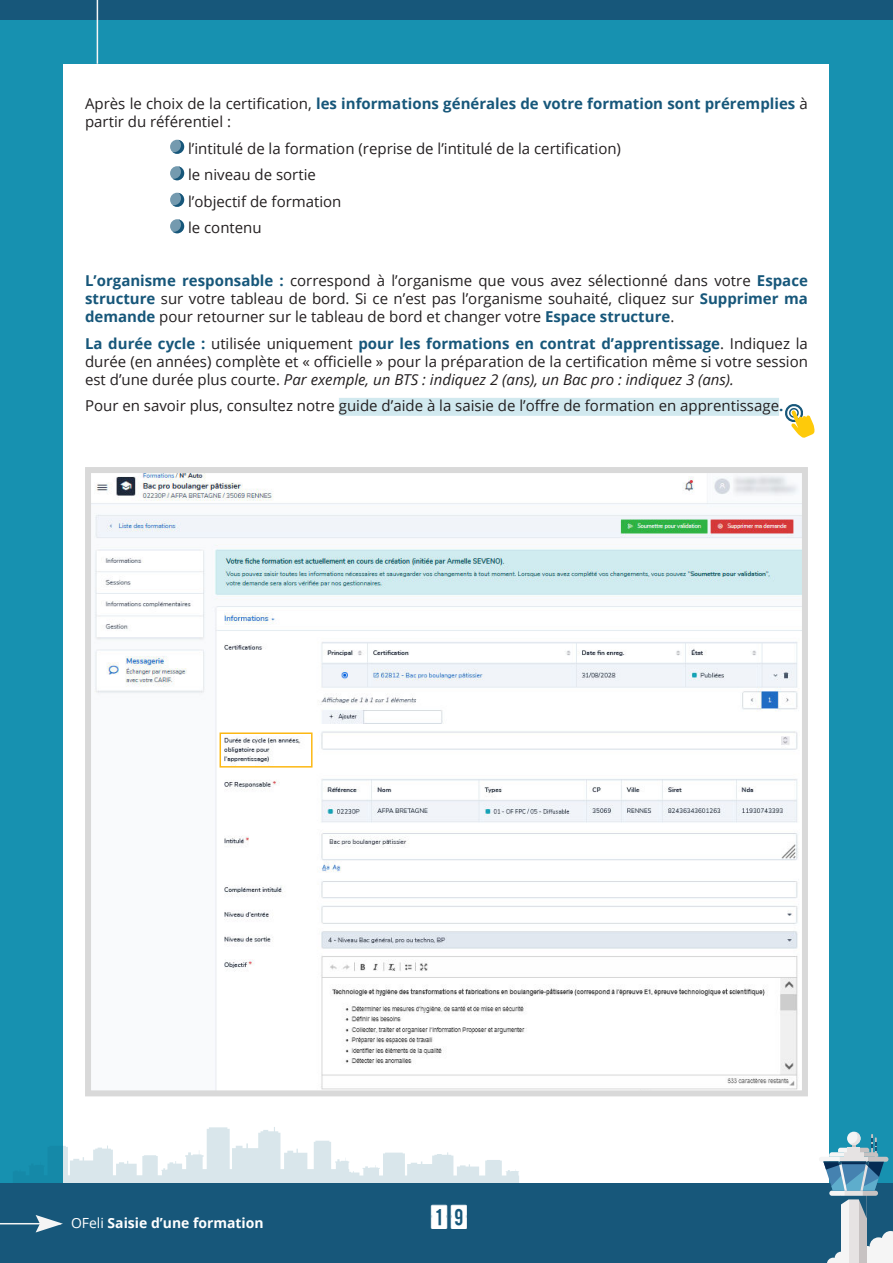
<style>
.page{position:relative;width:893px;height:1263px;background:#1791b0}
.page>*{position:absolute;margin:0;border:0;box-sizing:border-box;transform-origin:0 0}
.t1{font:31.5px "calendarnotetfb";color:#fff}
.t2{font:15px/18px "Open Sans";color:#231f20;text-align:justify}
.t3{font:700 15px/18px "Open Sans";color:#17577a}
.t4{font:700 13.95px "Open Sans";color:#fff}
.s1{font-weight:400;color:#231f20}
.s2{font-weight:700;color:#17577a}
.s3{font-style:italic}
.s4{font-weight:400}
</style>
<div class="page">
<div style="left:0;top:0;width:893px;height:20px;background:#17577a"></div>
<div style="left:64px;top:64px;width:765px;height:1135px;background:#fff"></div>
<hr style="left:97px;top:0;width:1px;height:64px;background:#f5f5f5">
<svg style="left:13px;top:1127px;width:506px;height:57px"></svg>
<div style="left:0;top:1184px;width:893px;height:79px;background:#17577a"></div>
<hr style="left:0;top:1223px;width:61px;height:1px;background:#f5f5f5">
<svg style="left:36px;top:1215px;width:27px;height:17px"></svg>
<svg style="left:827px;top:1231px;width:66px;height:32px"></svg>
<div style="left:848px;top:1196px;width:11px;height:67px;background:#e6e3e3"></div>
<div style="left:859px;top:1196px;width:8px;height:67px;background:#c7c2c2"></div>
<div style="left:841px;top:1196px;width:7px;height:67px;background:#f5f5f5"></div>
<svg style="left:819px;top:1132px;width:69px;height:86px"></svg>
<div style="left:339px;top:398px;width:440px;height:18px;background:#d1e9ef"></div>
<div style="left:170px;top:140px;width:14px;height:14px;background:#749aaf;border-radius:50%"></div>
<svg style="left:173px;top:140px;width:11px;height:14px"></svg>
<div style="left:170px;top:166px;width:14px;height:14px;background:#749aaf;border-radius:50%"></div>
<svg style="left:173px;top:166px;width:11px;height:14px"></svg>
<div style="left:170px;top:193px;width:14px;height:14px;background:#749aaf;border-radius:50%"></div>
<svg style="left:173px;top:193px;width:11px;height:14px"></svg>
<div style="left:170px;top:219px;width:14px;height:14px;background:#749aaf;border-radius:50%"></div>
<svg style="left:173px;top:219px;width:11px;height:14px"></svg>
<img style="left:92px;top:474px;width:709px;height:615px">
<div style="left:85px;top:467px;width:723px;height:629px;border:6px solid #d9d9d9"></div>
<div style="left:220px;top:732px;width:93px;height:35px;border:2px solid #fcb814"></div>
<svg style="left:785px;top:404px;width:30px;height:34px"></svg>
<p class="t3" style="left:85px;top:96px;width:724px"><span class="s1">Après le choix de la certification,</span> les informations générales de votre formation sont préremplies <span class="s1">à partir du référentiel :</span></p>
<p class="t2" style="left:188px;top:135px;width:434px;line-height:26.5px;text-align:left">l’intitulé de la formation (reprise de l’intitulé de la certification) le niveau de sortie<br>l’objectif de formation<br>le contenu</p>
<p class="t2" style="left:85px;top:273px;width:724px"><span class="s2">L’organisme responsable :</span> correspond à l’organisme que vous avez sélectionné dans votre <span class="s2">Espace structure</span> sur votre tableau de bord. Si ce n’est pas l’organisme souhaité, cliquez sur <span class="s2">Supprimer ma demande</span> pour retourner sur le tableau de bord et changer votre <span class="s2">Espace structure</span>.</p>
<p class="t2" style="left:85px;top:336px;width:724px"><span class="s2">La durée cycle :</span> utilisée uniquement <span class="s2">pour les formations en contrat d’apprentissage</span>. Indiquez la durée (en années) complète et « officielle » pour la préparation de la certification même si votre session est d’une durée plus courte. <span class="s3">Par exemple, un BTS : indiquez 2 (ans), un Bac pro : indiquez 3 (ans).</span></p>
<p class="t2" style="left:85px;top:398px;width:700px">Pour en savoir plus, consultez notre guide d’aide à la saisie de l’offre de formation en apprentissage<span class="s2">.</span></p>
<p class="t4" style="left:71px;top:1217px;width:194px"><span class="s4">OFeli</span> Saisie d’une formation</p>
<h1 class="t1" style="left:428px;top:1200px;width:43px">19</h1>
</div>
